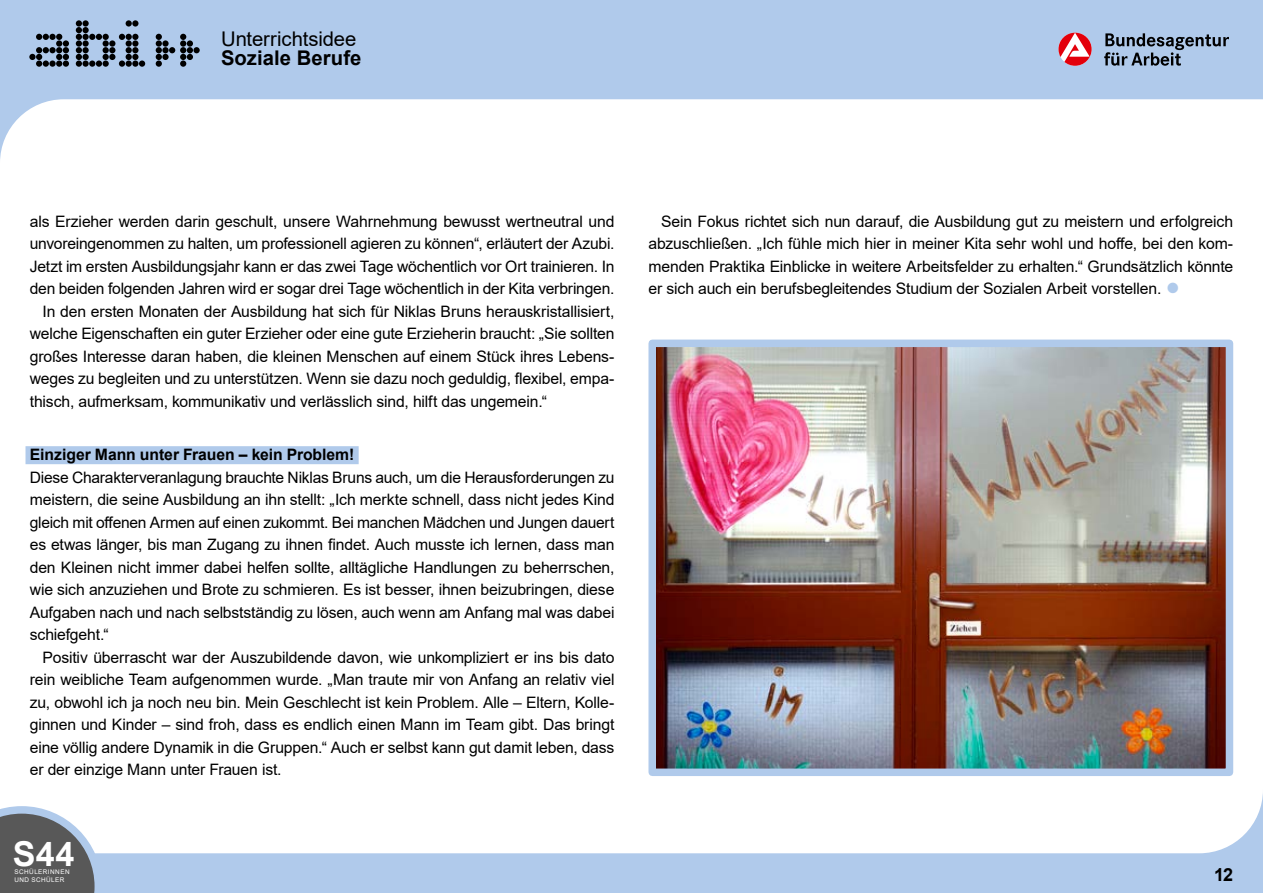
<style>
.page{position:relative;width:1263px;height:893px;background:#b0caeb}
.page>*{position:absolute;margin:0;border:0;box-sizing:border-box;transform-origin:0 0}
.p_reportage{font:42px "Arial";color:#b0caeb}
.t1{font:700 34.2px "Arial";color:#fff}
.t2{font:20.25px "Arial";letter-spacing:-.005em;color:#000}
.t3{font:700 20.25px "Arial";letter-spacing:.005em;color:#000}
.t4{font:700 18px "Arial";color:#000}
.p_reportage-2{font:15.75px/22.5px "Arial";letter-spacing:-.01em;color:#000;text-align:justify}
.p_oe_reportage{font:15.75px/22.5px "Arial";letter-spacing:-.015em;color:#000;text-align:justify}
.h3_reportage{font:700 15.75px "Arial";letter-spacing:-.005em;color:#000}
.t5{font:6.3px/8.2px "Arial";letter-spacing:.07em;color:#fff}
</style>
<div class="page">
<div style="left:0;top:99px;width:1263px;height:754px;background:#fff"></div>
<svg style="left:0;top:806px;width:102px;height:87px;background:#7c7f84"></svg>
<svg style="left:29px;top:34px;width:40px;height:33px"></svg>
<svg style="left:76px;top:20px;width:69px;height:47px"></svg>
<svg style="left:156px;top:34px;width:44px;height:33px"></svg>
<svg style="left:1104px;top:33px;width:125px;height:33px"></svg>
<svg style="left:1058px;top:33px;width:33px;height:33px"></svg>
<div style="left:26px;top:446px;width:333px;height:18px;background:#b0caeb"></div>
<img style="left:657px;top:349px;width:567px;height:418px">
<div style="left:648px;top:340px;width:585px;height:436px;border:8px solid #b0caeb"></div>
<p class="t2" style="left:221px;top:25px;width:137px">Unterrichtsidee</p>
<p class="t3" style="left:221px;top:44px;width:142px">Soziale Berufe</p>
<p class="p_oe_reportage" style="left:30px;top:210px;width:586px">als Erzieher werden darin geschult, unsere Wahrnehmung bewusst wertneutral und unvoreingenommen zu halten, um professionell agieren zu können“, erläutert der Azubi.<br>Jetzt im ersten Ausbildungsjahr kann er das zwei Tage wöchentlich vor Ort trainieren. In den beiden folgenden Jahren wird er sogar drei Tage wöchentlich in der Kita verbringen.</p>
<p class="p_reportage-2" style="left:30px;top:300px;width:586px;text-indent:13px">In den ersten Monaten der Ausbildung hat sich für Niklas Bruns herauskristallisiert, welche Eigenschaften ein guter Erzieher oder eine gute Erzieherin braucht: „Sie sollten großes Interesse daran haben, die kleinen Menschen auf einem Stück ihres Lebens&shy;weges zu begleiten und zu unterstützen. Wenn sie dazu noch geduldig, flexibel, empa&shy;thisch, aufmerksam, kommunikativ und verlässlich sind, hilft das ungemein.“</p>
<h3 class="h3_reportage" style="left:30px;top:444px;width:326px">Einziger Mann unter Frauen – kein Problem!</h3>
<p class="p_oe_reportage" style="left:30px;top:466px;width:586px">Diese Charakterveranlagung brauchte Niklas Bruns auch, um die Herausforderungen zu meistern, die seine Ausbildung an ihn stellt: „Ich merkte schnell, dass nicht jedes Kind gleich mit offenen Armen auf einen zukommt. Bei manchen Mädchen und Jungen dauert es etwas länger, bis man Zugang zu ihnen findet. Auch musste ich lernen, dass man den Kleinen nicht immer dabei helfen sollte, alltägliche Handlungen zu beherrschen, wie sich anzuziehen und Brote zu schmieren. Es ist besser, ihnen beizubringen, diese Aufgaben nach und nach selbstständig zu lösen, auch wenn am Anfang mal was dabei schiefgeht.“</p>
<p class="p_reportage-2" style="left:30px;top:646px;width:586px;text-indent:13px">Positiv überrascht war der Auszubildende davon, wie unkompliziert er ins bis dato rein weibliche Team aufgenommen wurde. „Man traute mir von Anfang an relativ viel zu, obwohl ich ja noch neu bin. Mein Geschlecht ist kein Problem. Alle – Eltern, Kolle&shy;ginnen und Kinder – sind froh, dass es endlich einen Mann im Team gibt. Das bringt eine völlig andere Dynamik in die Gruppen.“ Auch er selbst kann gut damit leben, dass er der einzige Mann unter Frauen ist.</p>
<h2 class="t1" style="left:13px;top:830px;width:63px">S44</h2>
<p class="t5" style="left:14px;top:868px;width:57px">SCHÜLERINNEN<br>UND SCHÜLER</p>
<p class="p_reportage-2" style="left:648px;top:210px;width:586px;text-indent:13px">Sein Fokus richtet sich nun darauf, die Ausbildung gut zu meistern und erfolgreich abzuschließen. „Ich fühle mich hier in meiner Kita sehr wohl und hoffe, bei den kom&shy;menden Praktika Einblicke in weitere Arbeitsfelder zu erhalten.“ Grundsätzlich könnte er sich auch ein berufsbegleitendes Studium der Sozialen Arbeit vorstellen.</p>
<p class="p_reportage" style="left:1165px;top:260px;width:16px">•</p>
<p class="t4" style="left:1214px;top:861px;width:20px">12</p>
</div>
